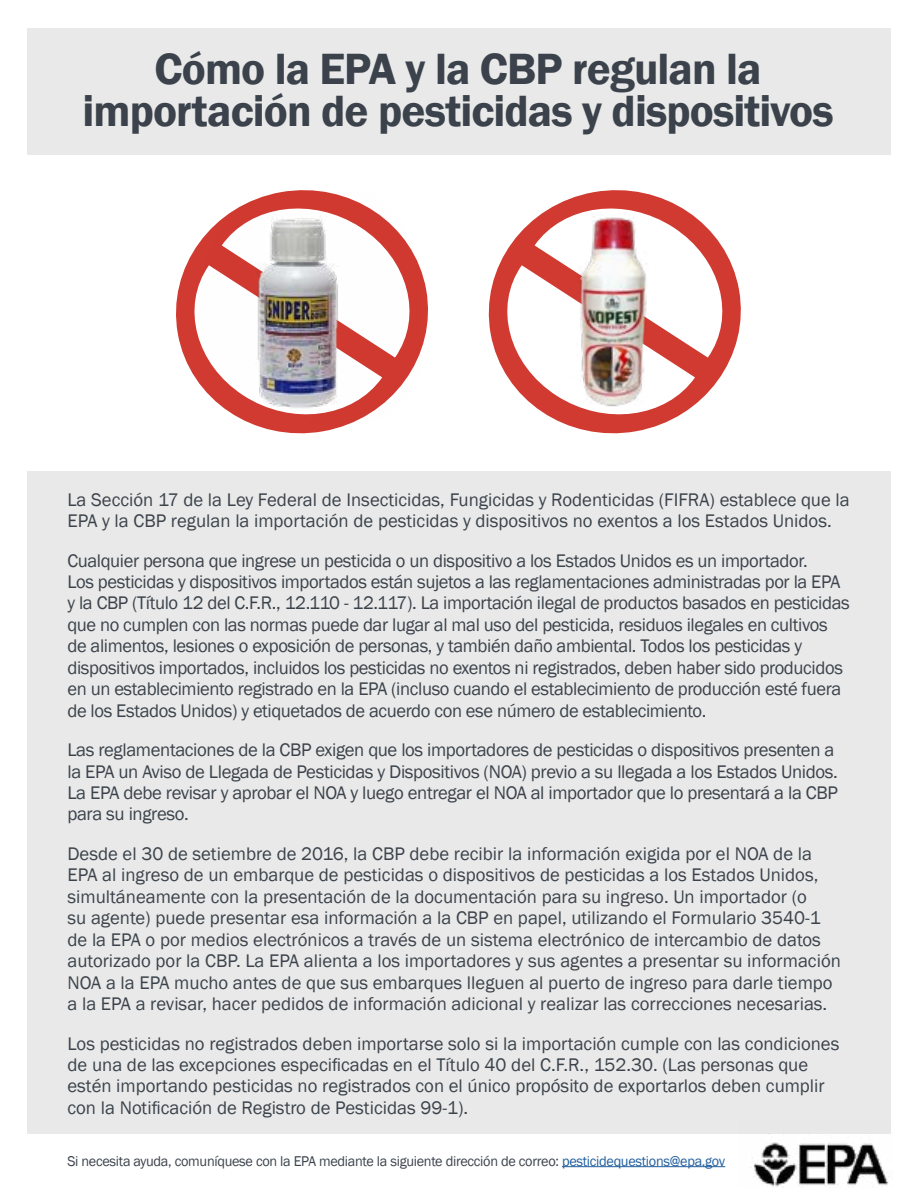
<style>
.page{position:relative;width:918px;height:1188px;background:#fff}
.page>*{position:absolute;margin:0;border:0;box-sizing:border-box;transform-origin:0 0}
.t1{font:600 45px/42px "Franklin Gothic";letter-spacing:-.02em;color:#3b424b;text-align:center}
.Text{font:18.75px/21.5px "Franklin Gothic";letter-spacing:-.01em;color:#3b424b}
.t2{font:14.55px "Franklin Gothic";letter-spacing:-.02em;color:#3b424b}
.s1{color:#215e9e}
</style>
<div class="page">
<div style="left:27px;top:28px;width:864px;height:126px;background:#e8e9e8"></div>
<div style="left:27px;top:471px;width:864px;height:663px;background:#e8e9e8"></div>
<svg style="left:176px;top:246px;width:252px;height:188px"></svg>
<img style="left:197px;top:190px;width:224px;height:237px">
<img style="left:489px;top:190px;width:248px;height:243px">
<img style="left:750px;top:1142px;width:139px;height:46px">
<hr style="left:562px;top:1166px;width:163px;height:1px;background:#215e9e">
<p class="t1" style="left:83px;top:49px;width:753px">Cómo la EPA y la CBP regulan la importación de pesticidas y dispositivos</p>
<p class="Text" style="left:67px;top:489px;width:784px">La Sección 17 de la Ley Federal de Insecticidas, Fungicidas y Rodenticidas (FIFRA) establece que la<br>EPA y la CBP regulan la importación de pesticidas y dispositivos no exentos a los Estados Unidos.</p>
<p class="Text" style="left:67px;top:550px;width:784px">Cualquier persona que ingrese un pesticida o un dispositivo a los Estados Unidos es un importador.<br>Los pesticidas y dispositivos importados están sujetos a las reglamentaciones administradas por la EPA y la CBP (Título 12 del C.F.R., 12.110 - 12.117). La importación ilegal de productos basados en pesticidas que no cumplen con las normas puede dar lugar al mal uso del pesticida, residuos ilegales en cultivos de alimentos, lesiones o exposición de personas, y también daño ambiental. Todos los pesticidas y dispositivos importados, incluidos los pesticidas no exentos ni registrados, deben haber sido producidos en un establecimiento registrado en la EPA (incluso cuando el establecimiento de producción esté fuera de los Estados Unidos) y etiquetados de acuerdo con ese número de establecimiento.</p>
<p class="Text" style="left:67px;top:740px;width:772px">Las reglamentaciones de la CBP exigen que los importadores de pesticidas o dispositivos presenten a la EPA un Aviso de Llegada de Pesticidas y Dispositivos (NOA) previo a su llegada a los Estados Unidos.<br>La EPA debe revisar y aprobar el NOA y luego entregar el NOA al importador que lo presentará a la CBP para su ingreso.</p>
<p class="Text" style="left:67px;top:843px;width:775px">Desde el 30 de setiembre de 2016, la CBP debe recibir la información exigida por el NOA de la EPA al ingreso de un embarque de pesticidas o dispositivos de pesticidas a los Estados Unidos, simultáneamente con la presentación de la documentación para su ingreso. Un importador (o<br>su agente) puede presentar esa información a la CBP en papel, utilizando el Formulario 3540-1 de la EPA o por medios electrónicos a través de un sistema electrónico de intercambio de datos autorizado por la CBP. La EPA alienta a los importadores y sus agentes a presentar su información NOA a la EPA mucho antes de que sus embarques lleguen al puerto de ingreso para darle tiempo a la EPA a revisar, hacer pedidos de información adicional y realizar las correcciones necesarias.</p>
<p class="Text" style="left:67px;top:1033px;width:773px">Los pesticidas no registrados deben importarse solo si la importación cumple con las condiciones de una de las excepciones especificadas en el Título 40 del C.F.R., 152.30. (Las personas que estén importando pesticidas no registrados con el único propósito de exportarlos deben cumplir con la Notificación de Registro de Pesticidas 99-1).</p>
<p class="t2" style="left:67px;top:1152px;width:659px">Si necesita ayuda, comuníquese con la EPA mediante la siguiente dirección de correo: <span class="s1">pesticidequestions@epa.gov</span></p>
</div>
